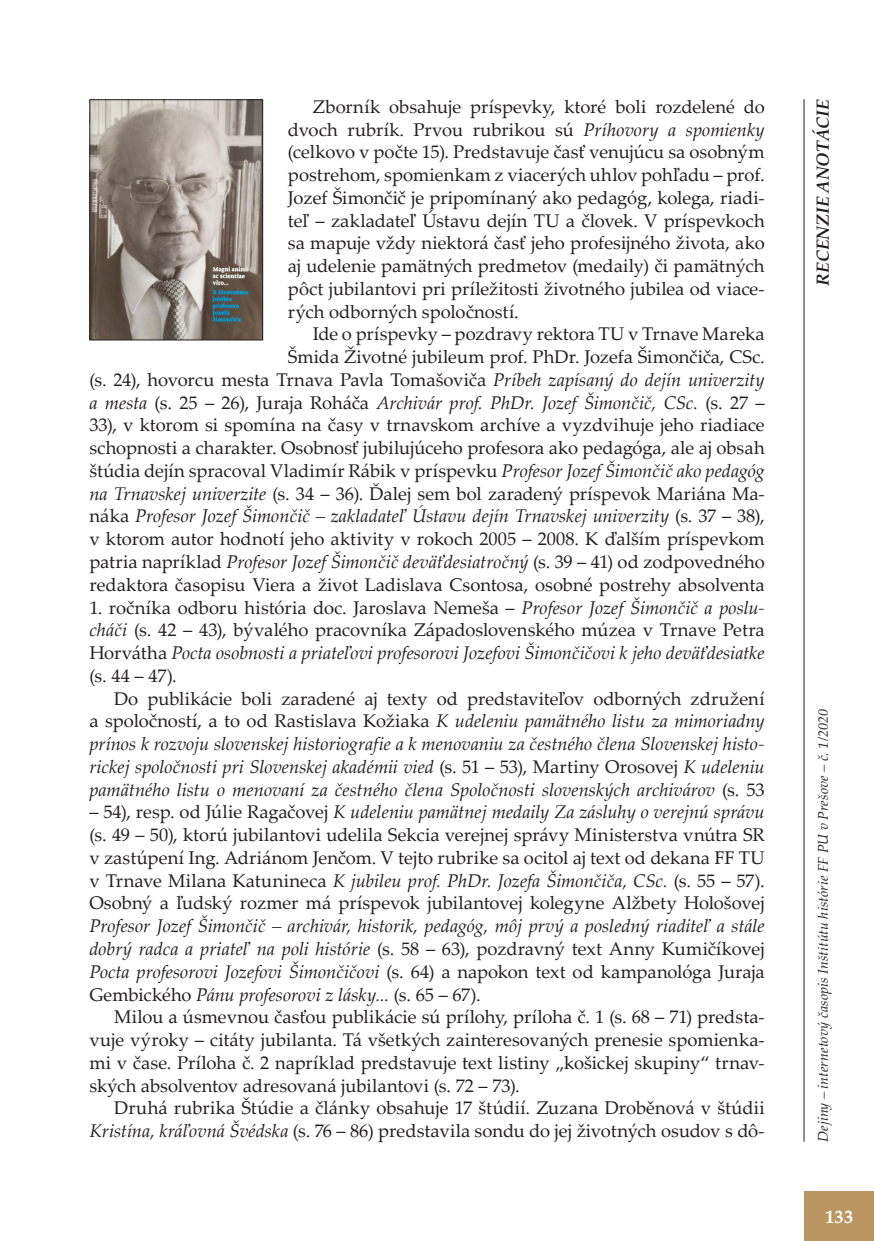
<style>
.page{position:relative;width:874px;height:1241px;background:#fff}
.page>*{position:absolute;margin:0;border:0;box-sizing:border-box;transform-origin:0 0}
.t1{font:18.38px/22.8px "Palatino Linotype";color:#231f20;text-align:justify}
.t2{font:italic 18.38px/22.8px "Palatino Linotype";color:#231f20;text-align:justify}
.t3{font:700 18.38px "Palatino Linotype";color:#fff}
.t4{font:italic 700 17.5px "Palatino Linotype";color:#231f20}
.t5{font:italic 14px "Palatino Linotype";letter-spacing:.01em;color:#231f20}
.s1{font-style:italic}
.s2{font-style:normal}
</style>
<div class="page">
<div style="left:804px;top:1191px;width:69px;height:49px;background:#bc9662"></div>
<hr style="left:803px;top:99px;width:1px;height:1042px;background:#231f20">
<img style="left:91px;top:101px;width:170px;height:237px">
<div style="left:89px;top:99px;width:174px;height:241px;border:1px solid #231f20"></div>
<p class="t1" style="left:288px;top:94px;width:478px;text-indent:25px">Zborník obsahuje príspevky, ktoré boli rozdelené do dvoch rubrík. Prvou rubrikou sú <span class="s1">Príhovory a spomienky </span>(celkovo v počte 15). Predstavuje časť venujúcu sa osobným postrehom, spomienkam z viacerých uhlov pohľadu – prof.<br>Jozef Šimončič je pripomínaný ako pedagóg, kolega, riadi&shy;teľ – zakladateľ Ústavu dejín TU a človek. V príspevkoch sa mapuje vždy niektorá časť jeho profesijného života, ako aj udelenie pamätných predmetov (medaily) či pamätných pôct jubilantovi pri príležitosti životného jubilea od viace&shy;rých odborných spoločností.</p>
<p class="t1" style="left:89px;top:322px;width:676px;text-align:right">Ide o príspevky – pozdravy rektora TU v Trnave Mareka<br>Šmida Životné jubileum prof. PhDr. Jozefa Šimončiča, CSc.<br>(s. 24), hovorcu mesta Trnava Pavla Tomašoviča <span class="s1">Príbeh zapísaný do dejín univerzity a mesta</span> (s. 25 – 26), Juraja Roháča <span class="s1">Archivár prof. PhDr. Jozef Šimončič, CSc.</span> (s. 27 – 33), v ktorom si spomína na časy v trnavskom archíve a vyzdvihuje jeho riadiace schopnosti a charakter. Osobnosť jubilujúceho profesora ako pedagóga, ale aj obsah štúdia dejín spracoval Vladimír Rábik v príspevku <span class="s1">Profesor Jozef Šimončič ako pedagóg na Trnavskej univerzite</span> (s. 34 – 36). Ďalej sem bol zaradený príspevok Mariána Ma&shy;náka <span class="s1">Profesor Jozef Šimončič – zakladateľ Ústavu dejín Trnavskej univerzity</span> (s. 37 – 38), v ktorom autor hodnotí jeho aktivity v rokoch 2005 – 2008. K ďalším príspevkom patria napríklad <span class="s1">Profesor Jozef Šimončič deväťdesiatročný</span> (s. 39 – 41) od zodpovedného redaktora časopisu Viera a život Ladislava Csontosa, osobné postrehy absolventa</p>
<p class="t1" style="left:89px;top:595px;width:676px">1. ročníka odboru história doc. Jaroslava Nemeša – <span class="s1">Profesor Jozef Šimončič a poslu&shy;cháči</span> (s. 42 – 43), bývalého pracovníka Západoslovenského múzea v Trnave Petra Horvátha <span class="s1">Pocta osobnosti a priateľovi profesorovi Jozefovi Šimončičovi k jeho deväťdesiatke </span>(s. 44 – 47).</p>
<p class="t2" style="left:89px;top:686px;width:676px;text-indent:25px"><span class="s2">Do publikácie boli zaradené aj texty od predstaviteľov odborných združení a spoločností, a to od Rastislava Kožiaka</span> K udeleniu pamätného listu za mimoriadny prínos k rozvoju slovenskej historiografie a k menovaniu za čestného člena Slovenskej histo&shy;rickej spoločnosti pri Slovenskej akadémii vied <span class="s2">(s. 51 – 53), Martiny Orosovej</span> K udeleniu pamätného listu o menovaní za čestného člena Spoločnosti slovenských archivárov <span class="s2">(s. 53</span></p>
<p class="t1" style="left:89px;top:800px;width:676px">– 54), resp. od Júlie Ragačovej <span class="s1">K udeleniu pamätnej medaily Za zásluhy o verejnú správu </span>(s. 49 – 50), ktorú jubilantovi udelila Sekcia verejnej správy Ministerstva vnútra SR v zastúpení Ing. Adriánom Jenčom. V tejto rubrike sa ocitol aj text od dekana FF TU v Trnave Milana Katunineca <span class="s1">K jubileu prof. PhDr. Jozefa Šimončiča, CSc.</span> (s. 55 – 57).<br>Osobný a ľudský rozmer má príspevok jubilantovej kolegyne Alžbety Hološovej</p>
<p class="t2" style="left:89px;top:913px;width:676px">Profesor Jozef Šimončič – archivár, historik, pedagóg, môj prvý a posledný riaditeľ a stále dobrý radca a priateľ na poli histórie <span class="s2">(s. 58 – 63), pozdravný text Anny Kumičíkovej </span>Pocta profesorovi Jozefovi Šimončičovi <span class="s2">(s. 64) a napokon text od kampanológa Juraja Gembického</span> Pánu profesorovi z lásky... <span class="s2">(s. 65 – 67).</span></p>
<p class="t1" style="left:89px;top:1004px;width:676px;text-indent:25px">Milou a úsmevnou časťou publikácie sú prílohy, príloha č. 1 (s. 68 – 71) predsta&shy;vuje výroky – citáty jubilanta. Tá všetkých zainteresovaných prenesie spomienka&shy;mi v čase. Príloha č. 2 napríklad predstavuje text listiny „košickej skupiny“ trnav&shy;ských absolventov adresovaná jubilantovi (s. 72 – 73).</p>
<p class="t1" style="left:89px;top:1095px;width:676px;text-align:right">Druhá rubrika Štúdie a články obsahuje 17 štúdií. Zuzana Droběnová v štúdii<br><span class="s1">Kristína, kráľovná Švédska</span> (s. 76 – 86) predstavila sondu do jej životných osudov s dô-</p>
<p class="t4" style="left:810px;top:285px;width:188px;rotate:-90deg">RECENZIE ANOTÁCIE</p>
<p class="t5" style="left:812px;top:1141px;width:434px;rotate:-90deg">Dejiny – internetový časopis Inštitútu histórie FF PU v Prešove – č. 1/2020</p>
<p class="t3" style="left:824px;top:1203px;width:29px">133</p>
</div>
